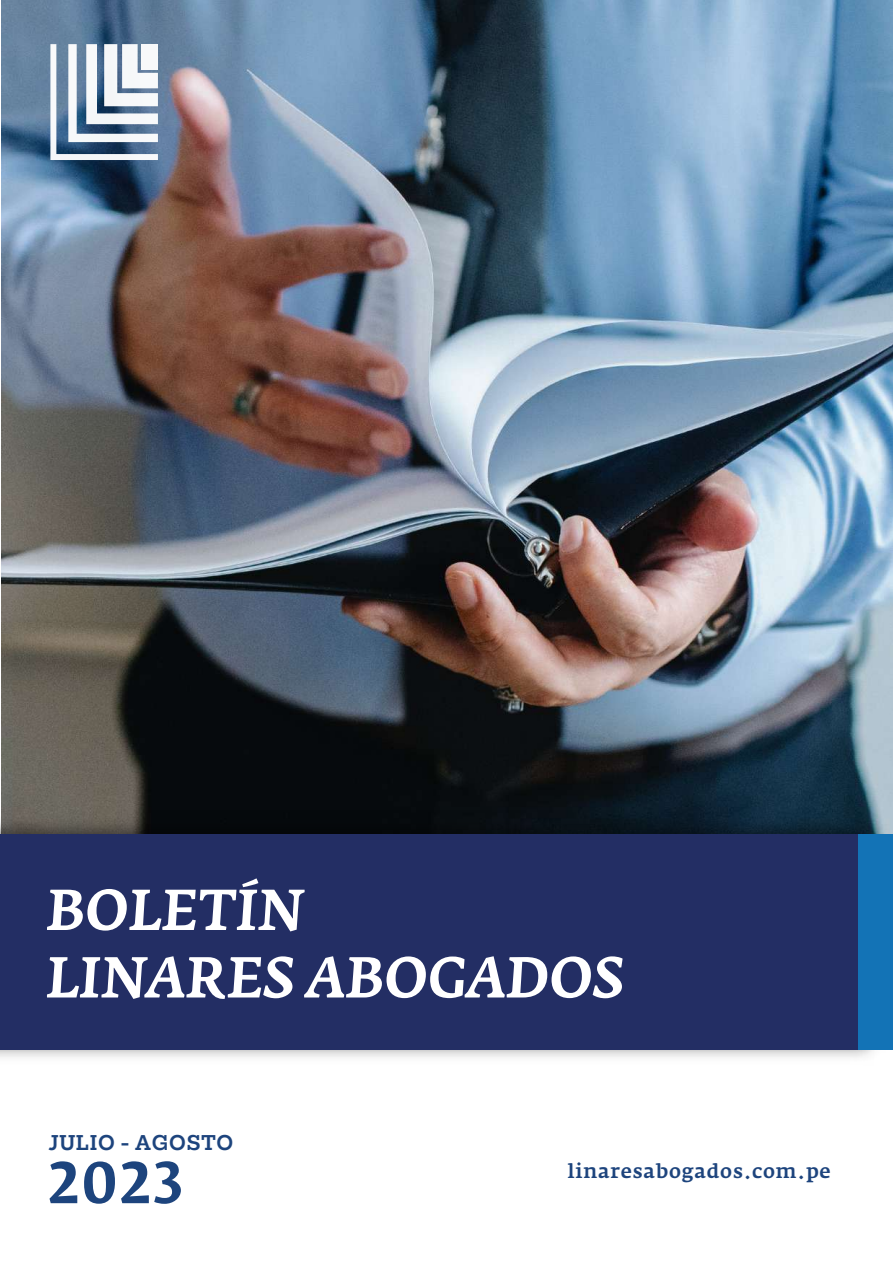
<style>
.page{position:relative;width:893px;height:1263px;background:#fff}
.page>*{position:absolute;margin:0;border:0;box-sizing:border-box;transform-origin:0 0}
.t1{font:500 58.5px "Fedra Serif A Pro";color:#1d447d}
.t2{font:italic 500 57px/67.5px "Fedra Serif A Pro";letter-spacing:.005em;color:#fff}
.t3{font:500 19.5px "Fedra Serif A Pro";letter-spacing:.04em;color:#1d447d}
.t4{font:700 19.5px "Mokoko";letter-spacing:.04em;color:#1d447d}
</style>
<div class="page">
<img style="left:2px;top:0;width:891px;height:834px">
<svg style="left:50px;top:44px;width:108px;height:116px"></svg>
<div style="left:141px;top:44px;width:17px;height:25px;background:#f8f9fa"></div>
<img style="left:0;top:808px;width:890px;height:250px">
<div style="left:0;top:834px;width:867px;height:216px;background:#232e64"></div>
<div style="left:858px;top:834px;width:35px;height:216px;background:#1373b6"></div>
<h2 class="t2" style="left:46px;top:876px;width:579px">BOLETÍN<br>LINARES ABOGADOS</h2>
<p class="t4" style="left:49px;top:1129px;width:186px">JULIO - AGOSTO</p>
<h1 class="t1" style="left:49px;top:1149px;width:136px">2023</h1>
<p class="t3" style="left:567px;top:1160px;width:265px">linaresabogados.com.pe</p>
</div>
